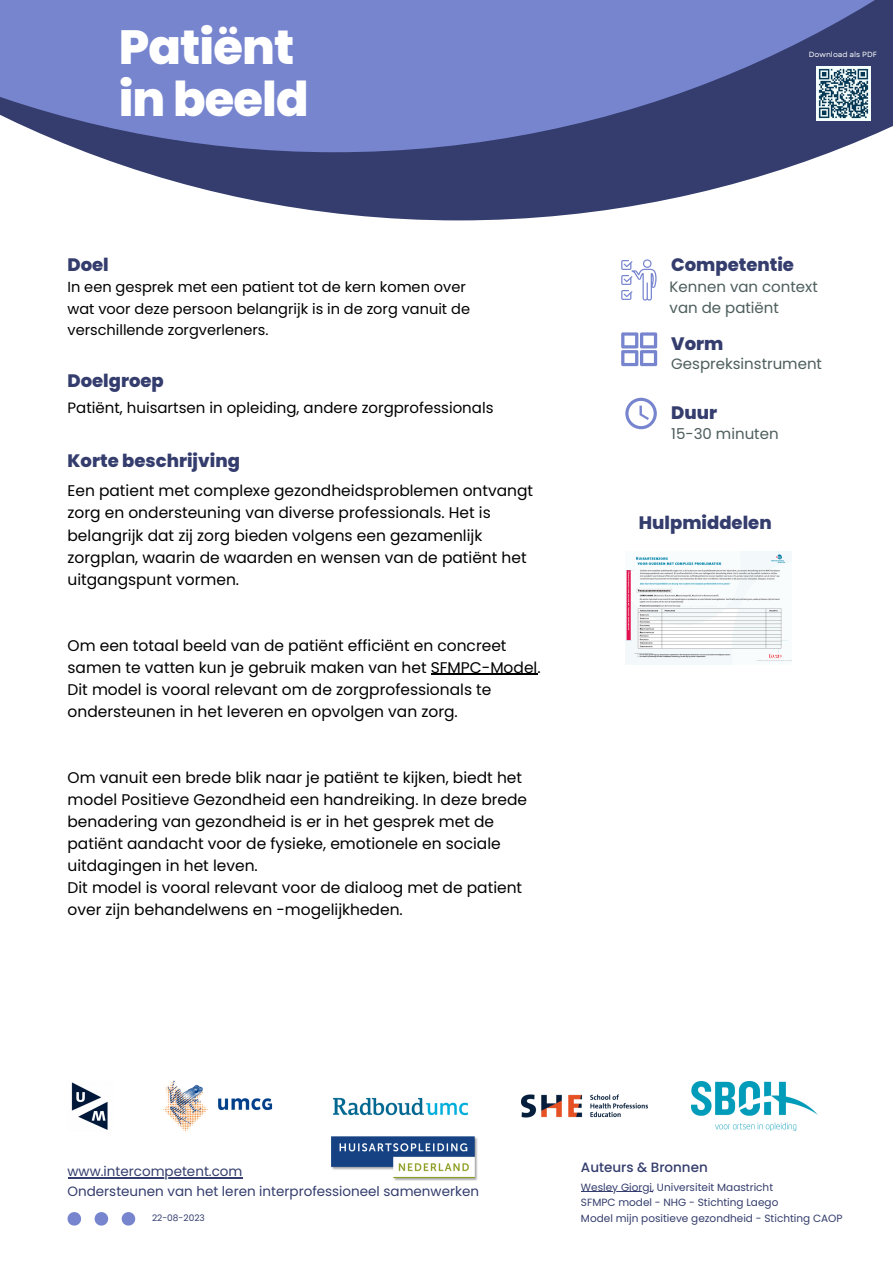
<style>
.page{position:relative;width:893px;height:1264px;background:#fff}
.page>*{position:absolute;margin:0;border:0;box-sizing:border-box;transform-origin:0 0}
.t1{font:800 48px "Poppins";letter-spacing:-.02em;color:#fff}
.t2{font:800 18px "Poppins";color:#343d6d}
.t3{font:15.45px/22px "Poppins";color:#000}
.t4{font:15px "Poppins";color:#4c5d5c}
.t5{font:15px "Poppins";color:#000}
.t6{font:14.55px/21.3px "Poppins";color:#000}
.t7{font:13.5px "Poppins";color:#343d6d}
.t8{font:500 13.5px "Poppins";color:#343d6d}
.t9{font:10.5px "Poppins";color:#343d6d}
.t10{font:9px "Poppins";color:#343d6d}
.t11{font:7.5px "Garet";color:#fff}
</style>
<div class="page">
<svg style="left:86px;top:152px;width:745px;height:68px;fill:#343d6d"></svg>
<svg style="left:0;top:0;width:892px;height:152px;background:#6a76b9"></svg>
<img style="left:816px;top:66px;width:54px;height:54px">
<svg style="left:621px;top:259px;width:36px;height:41px"></svg>
<svg style="left:625px;top:398px;width:31px;height:31px"></svg>
<svg style="left:621px;top:332px;width:36px;height:34px"></svg>
<hr style="left:430px;top:674px;width:107px;height:1px;background:#000">
<svg style="left:68px;top:1212px;width:67px;height:13px"></svg>
<hr style="left:68px;top:1176px;width:174px;height:1px;background:#343d6d">
<img style="left:691px;top:1081px;width:126px;height:49px">
<img style="left:71px;top:1082px;width:37px;height:48px">
<img style="left:163px;top:1080px;width:110px;height:53px">
<img style="left:333px;top:1097px;width:135px;height:19px">
<img style="left:521px;top:1094px;width:126px;height:24px">
<hr style="left:581px;top:1191px;width:71px;height:1px;background:#343d6d">
<img style="left:332px;top:1136px;width:145px;height:44px">
<img style="left:625px;top:551px;width:166px;height:113px">
<p class="t1" style="left:119px;top:13px;width:177px">Patiënt</p>
<p class="t1" style="left:119px;top:65px;width:191px">in beeld</p>
<p class="t2" style="left:68px;top:252px;width:43px">Doel</p>
<p class="t6" style="left:68px;top:276px;width:404px">In een gesprek met een patient tot de kern komen over wat voor deze persoon belangrijk is in de zorg vanuit de verschillende zorgverleners.</p>
<p class="t2" style="left:68px;top:368px;width:98px">Doelgroep</p>
<p class="t5" style="left:68px;top:397px;width:427px">Patiënt, huisartsen in opleiding, andere zorgprofessionals</p>
<p class="t2" style="left:68px;top:447px;width:174px">Korte beschrijving</p>
<p class="t3" style="left:68px;top:480px;width:467px">Een patient met complexe gezondheidsproblemen ontvangt zorg en ondersteuning van diverse professionals. Het is belangrijk dat zij zorg bieden volgens een gezamenlijk zorgplan, waarin de waarden en wensen van de patiënt het uitgangspunt vormen.</p>
<p class="t3" style="left:68px;top:634px;width:474px">Om een totaal beeld van de patiënt efficiënt en concreet samen te vatten kun je gebruik maken van het SFMPC-Model.<br>Dit model is vooral relevant om de zorgprofessionals te ondersteunen in het leveren en opvolgen van zorg.</p>
<p class="t3" style="left:68px;top:766px;width:461px">Om vanuit een brede blik naar je patiënt te kijken, biedt het model Positieve Gezondheid een handreiking. In deze brede benadering van gezondheid is er in het gesprek met de patiënt aandacht voor de fysieke, emotionele en sociale uitdagingen in het leven.</p>
<p class="t3" style="left:68px;top:876px;width:456px">Dit model is vooral relevant voor de dialoog met de patient over zijn behandelwens en -mogelijkheden.</p>
<p class="t11" style="left:808px;top:49px;width:69px">Download als PDF</p>
<p class="t2" style="left:671px;top:252px;width:124px">Competentie</p>
<p class="t4" style="left:669px;top:276px;width:150px">Kennen van context</p>
<p class="t4" style="left:669px;top:297px;width:111px">van de patiënt</p>
<p class="t2" style="left:671px;top:331px;width:54px">Vorm</p>
<p class="t4" style="left:671px;top:353px;width:152px">Gespreksinstrument</p>
<p class="t2" style="left:671px;top:400px;width:47px">Duur</p>
<p class="t4" style="left:671px;top:423px;width:109px">15-30 minuten</p>
<p class="t2" style="left:639px;top:510px;width:134px">Hulpmiddelen</p>
<p class="t7" style="left:68px;top:1161px;width:176px">www.intercompetent.com</p>
<p class="t7" style="left:68px;top:1181px;width:413px">Ondersteunen van het leren interprofessioneel samenwerken</p>
<p class="t10" style="left:152px;top:1211px;width:54px">22-08-2023</p>
<p class="t8" style="left:581px;top:1157px;width:128px">Auteurs &amp; Bronnen</p>
<p class="t9" style="left:581px;top:1179px;width:194px">Wesley Giorgi, Universiteit Maastricht</p>
<p class="t9" style="left:581px;top:1195px;width:199px">SFMPC model - NHG - Stichting Laego</p>
<p class="t9" style="left:581px;top:1210px;width:263px">Model mijn positieve gezondheid - Stichting CAOP</p>
</div>
